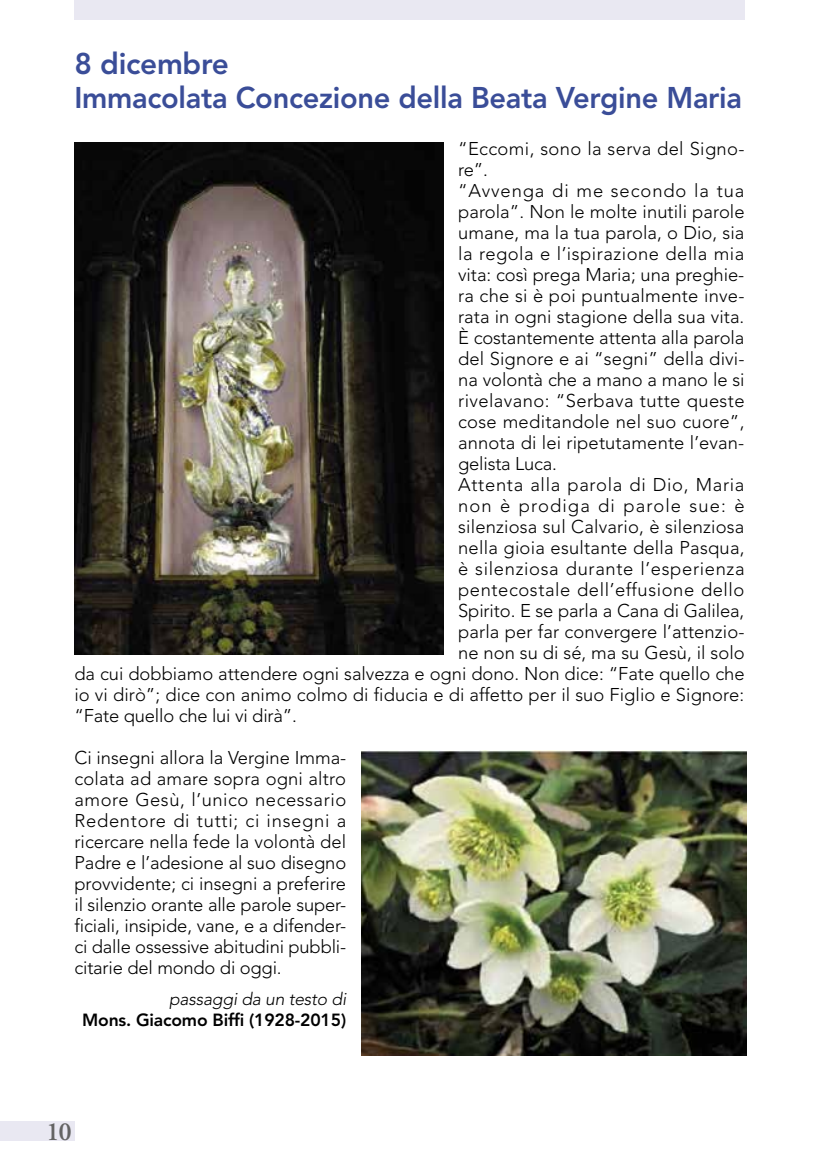
<style>
.page{position:relative;width:819px;height:1166px;background:#fff}
.page>*{position:absolute;margin:0;border:0;box-sizing:border-box;transform-origin:0 0}
.t1{font:800 29.75px/33.2px "Avenir";letter-spacing:-.01em;color:#3a4d98}
.t2{font:600 26.25px "Adobe Garamond";color:#636363}
.t3{font:300 18.38px/21px "Avenir";letter-spacing:.005em;color:#000;text-align:justify}
.t4{font:300 18.38px "Avenir";letter-spacing:.025em;color:#000}
.t5{font:300 18.38px "Avenir";letter-spacing:.03em;color:#000}
.t6{font:300 18.38px "Avenir";letter-spacing:.035em;color:#000}
.t7{font:300 18.38px "Avenir";letter-spacing:.04em;color:#000}
.t8{font:300 18.38px "Avenir";letter-spacing:.05em;color:#000}
.t9{font:300 18.38px "Avenir";letter-spacing:.06em;color:#000}
.t10{font:800 17.5px "Avenir";letter-spacing:-.01em;color:#000}
.t11{font:italic 300 17.5px "Avenir";letter-spacing:-.01em;color:#000}
</style>
<div class="page">
<div style="left:74px;top:0;width:670px;height:20px;background:#e9e8f2"></div>
<div style="left:0;top:1121px;width:74px;height:20px;background:#e9e8f2"></div>
<img style="left:361px;top:750px;width:385px;height:305px">
<img style="left:74px;top:142px;width:369px;height:512px">
<h1 class="t1" style="left:74px;top:48px;width:669px">8 dicembre<br>Immacolata Concezione della Beata Vergine Maria</h1>
<p class="t3" style="left:458px;top:138px;width:288px">“Eccomi, sono la serva del Signo-</p>
<p class="t3" style="left:458px;top:159px;width:31px">re”.</p>
<p class="t8" style="left:458px;top:180px;width:288px">“Avvenga di me secondo la tua</p>
<p class="t3" style="left:458px;top:201px;width:288px">parola”. Non le molte inutili parole</p>
<p class="t3" style="left:458px;top:222px;width:288px">umane, ma la tua parola, o Dio, sia</p>
<p class="t4" style="left:458px;top:243px;width:288px">la regola e l’ispirazione della mia</p>
<p class="t3" style="left:458px;top:264px;width:288px">vita: così prega Maria; una preghie-</p>
<p class="t3" style="left:458px;top:285px;width:288px">ra che si è poi puntualmente inve-</p>
<p class="t3" style="left:458px;top:306px;width:288px">rata in ogni stagione della sua vita.</p>
<p class="t3" style="left:458px;top:327px;width:288px">È costantemente attenta alla parola</p>
<p class="t3" style="left:458px;top:348px;width:288px">del Signore e ai “segni” della divi-</p>
<p class="t3" style="left:458px;top:369px;width:288px">na volontà che a mano a mano le si</p>
<p class="t4" style="left:458px;top:390px;width:288px">rivelavano: “Serbava tutte queste</p>
<p class="t3" style="left:458px;top:411px;width:288px">cose meditandole nel suo cuore”,</p>
<p class="t3" style="left:458px;top:432px;width:288px">annota di lei ripetutamente l’evan-</p>
<p class="t3" style="left:458px;top:453px;width:100px">gelista Luca.</p>
<p class="t7" style="left:458px;top:474px;width:288px">Attenta alla parola di Dio, Maria</p>
<p class="t9" style="left:458px;top:495px;width:288px">non è prodiga di parole sue: è</p>
<p class="t3" style="left:458px;top:516px;width:288px">silenziosa sul Calvario, è silenziosa</p>
<p class="t3" style="left:458px;top:537px;width:288px">nella gioia esultante della Pasqua,</p>
<p class="t6" style="left:458px;top:558px;width:288px">è silenziosa durante l’esperienza</p>
<p class="t5" style="left:458px;top:579px;width:288px">pentecostale dell’effusione dello</p>
<p class="t3" style="left:458px;top:600px;width:288px">Spirito. E se parla a Cana di Galilea,</p>
<p class="t3" style="left:458px;top:621px;width:288px">parla per far convergere l’attenzio-</p>
<p class="t3" style="left:458px;top:642px;width:288px">ne non su di sé, ma su Gesù, il solo</p>
<p class="t3" style="left:74px;top:663px;width:671px">da cui dobbiamo attendere ogni salvezza e ogni dono. Non dice: “Fate quello che</p>
<p class="t3" style="left:74px;top:684px;width:671px">io vi dirò”; dice con animo colmo di fiducia e di affetto per il suo Figlio e Signore:</p>
<p class="t3" style="left:74px;top:705px;width:224px">“Fate quello che lui vi dirà”.</p>
<p class="t3" style="left:74px;top:747px;width:273px">Ci insegni allora la Vergine Imma&shy;colata ad amare sopra ogni altro amore Gesù, l’unico necessario Redentore di tutti; ci insegni a ricercare nella fede la volontà del Padre e l’adesione al suo disegno provvidente; ci insegni a preferire il silenzio orante alle parole super&shy;ficiali, insipide, vane, e a difender&shy;ci dalle ossessive abitudini pubbli&shy;citarie del mondo di oggi.</p>
<p class="t11" style="left:169px;top:989px;width:179px">passaggi da un testo di</p>
<p class="t10" style="left:82px;top:1009px;width:265px">Mons. Giacomo Biffi (1928-2015)</p>
<h2 class="t2" style="left:46px;top:1117px;width:27px">10</h2>
</div>
